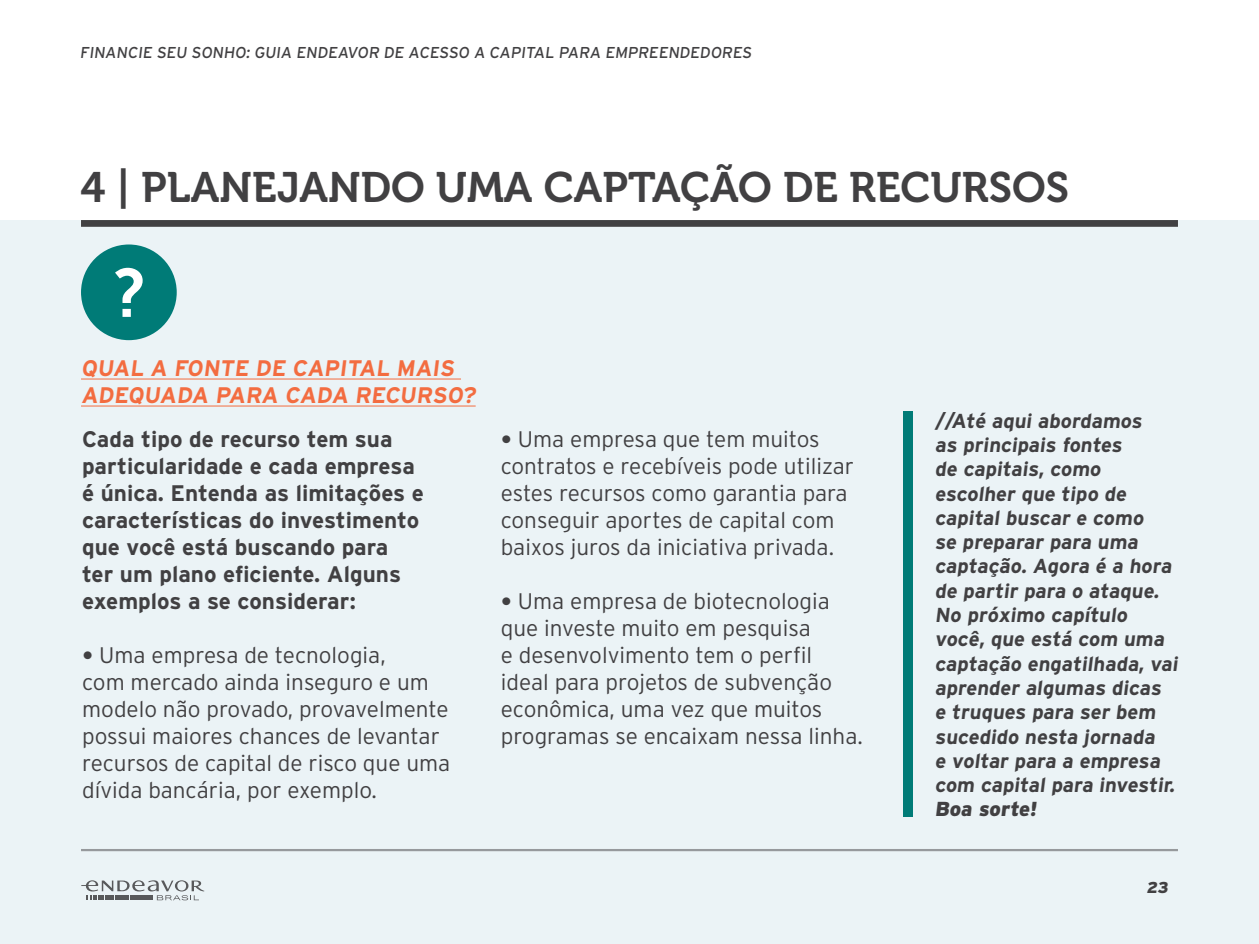
<style>
.page{position:relative;width:1259px;height:944px;background:#fff}
.page>*{position:absolute;margin:0;border:0;box-sizing:border-box;transform-origin:0 0}
.t1{font:42.3px "Museo 700";color:#414042}
.t2{font:300 22.5px/27px "Interstate";color:#414042}
.t3{font:700 22.5px/27px "Interstate";color:#414042}
.t4{font:700 22.5px/27px "Interstate";letter-spacing:.115em;color:#f36c40}
.t5{font:700 20.25px/24.3px "Interstate";color:#414042}
.t6{font:900 20.25px "Interstate";color:#414042}
.t7{font:15.75px "Interstate";color:#414042}
.t8{font:900 15.75px "Interstate";color:#414042}
.s1{font-family:"Frutiger 67";font-weight:700;font-stretch:condensed}
</style>
<div class="page">
<div style="left:0;top:220px;width:1259px;height:724px;background:#ebf3f6"></div>
<svg style="left:81px;top:880px;width:123px;height:20px"></svg>
<div style="left:81px;top:220px;width:1097px;height:7px;background:#414042"></div>
<hr style="left:81px;top:849px;width:1097px;height:2px;background:#414042">
<div style="left:903px;top:411px;width:9px;height:405px;background:#007b77"></div>
<div style="left:81px;top:244px;width:96px;height:96px;background:#007b77;border-radius:50%"></div>
<hr style="left:81px;top:379px;width:380px;height:1px;background:#f36c40">
<hr style="left:81px;top:406px;width:395px;height:1px;background:#f36c40">
<svg style="left:115px;top:268px;width:28px;height:49px"></svg>
<p class="t7" style="left:80px;top:44px;width:675px">FINANCIE SEU SONHO: GUIA ENDEAVOR DE ACESSO A CAPITAL PARA EMPREENDEDORES</p>
<h1 class="t1" style="left:81px;top:164px;width:986px">4 | PLANEJANDO UMA CAPTAÇÃO DE RECURSOS</h1>
<p class="t4" style="left:81px;top:354px;width:399px">Qual a fonte de capital mais adequada para cada recurso?</p>
<p class="t3" style="left:82px;top:425px;width:343px">Cada tipo de recurso tem sua particularidade e cada empresa é única. Entenda as limitações e características do investimento que você está buscando para ter um plano eficiente. Alguns exemplos a se considerar:</p>
<p class="t2" style="left:82px;top:641px;width:370px"><span class="s1">•</span> U ma empresa de tecnologia,<br>com mercado ainda inseguro e um modelo não provado, provavelmente possui maiores chances de levantar recursos de capital de risco que uma dívida bancária, por exemplo.</p>
<p class="t2" style="left:501px;top:425px;width:355px"><span class="s1">•</span> U ma empresa que tem muitos contratos e recebíveis pode utilizar estes recursos como garantia para conseguir aportes de capital com baixos juros da iniciativa privada.</p>
<p class="t2" style="left:501px;top:587px;width:364px"><span class="s1">•</span> U ma empresa de biotecnologia que investe muito em pesquisa<br>e desenvolvimento tem o perfil ideal para projetos de subvenção econômica, uma vez que muitos programas se encaixam nessa linha.</p>
<p class="t5" style="left:934px;top:408px;width:247px">//Até aqui abordamos<br>as principais fontes<br>de capitais, como escolher que tipo de capital buscar e como<br>se preparar para uma captação. Agora é a hora de partir para o ataque.<br>No próximo capítulo você, que está com uma captação engatilhada, vai aprender algumas dicas e truques para ser bem sucedido nesta jornada<br>e voltar para a empresa com capital para investir.</p>
<p class="t6" style="left:934px;top:798px;width:106px">Boa sorte!</p>
<p class="t8" style="left:1146px;top:878px;width:25px">23</p>
</div>
